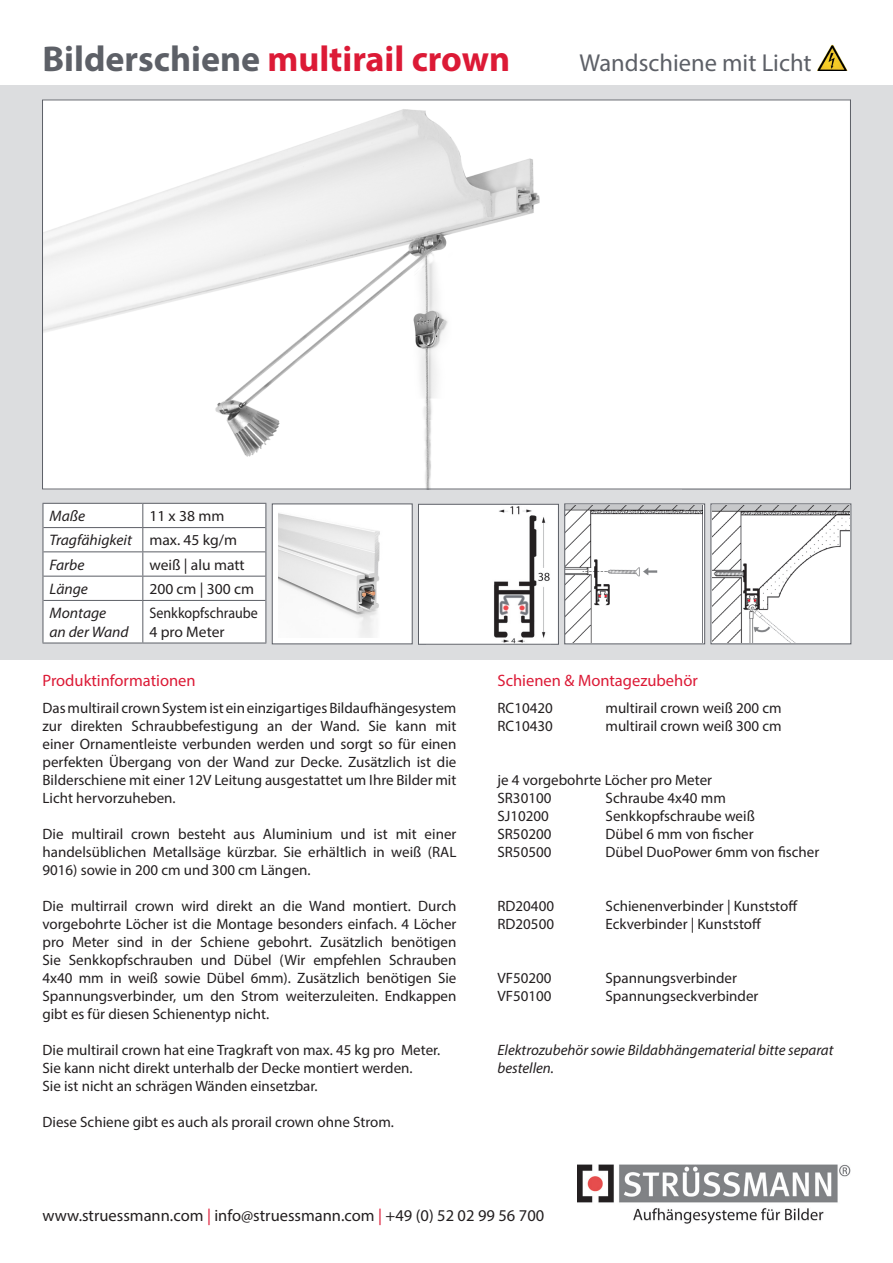
<style>
.page{position:relative;width:893px;height:1263px;background:#fff}
.page>*{position:absolute;margin:0;border:0;box-sizing:border-box;transform-origin:0 0}
.t1{font:700 36px "Myriad Pro";color:#dc1a36}
.t2{font:24.6px "Myriad Pro";color:#5d6067}
.t3{font:16.5px "Myriad Pro";color:#231f20}
.t4{font:16.5px "Myriad Pro";color:#dc1a36}
.t5{font:italic 15.3px/24.3px "Myriad Pro";color:#231f20}
.t6{font:15.3px/18.3px "Myriad Pro";color:#231f20;scale:.92 1}
.t7{font:15.3px "Myriad Pro";color:#231f20}
.t8{font:15px/18px "Myriad Pro";color:#231f20;text-align:justify}
.t9{font:italic 15px/18px "Myriad Pro";color:#231f20}
.s1{color:#5d6067}
.s2{font-style:normal}
.s3{color:#dc1a36}
</style>
<div class="page">
<div style="left:0;top:85px;width:893px;height:574px;background:#dcdddf"></div>
<img style="left:577px;top:1164px;width:273px;height:60px">
<div style="left:272px;top:504px;width:140px;height:140px;background:#fff"></div>
<img style="left:278px;top:513px;width:102px;height:125px">
<div style="left:272px;top:503px;width:141px;height:141px;border:1px solid #5d6067"></div>
<img style="left:566px;top:505px;width:136px;height:137px">
<div style="left:564px;top:503px;width:141px;height:141px;border:1px solid #5d6067"></div>
<img style="left:713px;top:505px;width:136px;height:137px">
<img style="left:817px;top:44px;width:31px;height:27px">
<svg style="left:43px;top:503px;width:223px;height:140px"></svg>
<hr style="left:43px;top:600px;width:1px;height:42px;background:#5d6067">
<hr style="left:142px;top:601px;width:1px;height:41px;background:#5d6067">
<hr style="left:265px;top:600px;width:1px;height:42px;background:#5d6067">
<div style="left:418px;top:504px;width:140px;height:140px;background:#fff"></div>
<img style="left:494px;top:506px;width:56px;height:137px">
<div style="left:418px;top:504px;width:141px;height:141px;border:1px solid #5d6067"></div>
<div style="left:43px;top:100px;width:807px;height:389px;background:#fff"></div>
<img style="left:44px;top:109px;width:496px;height:378px">
<h1 class="t1" style="left:43px;top:35px;width:469px"><span class="s1">Bilderschiene</span> multirail crown</h1>
<h2 class="t2" style="left:579px;top:47px;width:234px">Wandschiene mit Licht</h2>
<p class="t5" style="left:50px;top:504px;width:37px">Maße</p>
<p class="t5" style="left:50px;top:504px;width:189px;text-indent:100px"><span class="s2">11 x 38 mm<br></span>Tragfähigkeit <span class="s2">max. 45 kg/m<br></span>Farbe</p>
<p class="t7" style="left:149px;top:555px;width:97px">weiß | alu matt</p>
<p class="t5" style="left:50px;top:576px;width:40px">Länge</p>
<p class="t7" style="left:149px;top:579px;width:106px">200 cm | 300 cm</p>
<p class="t5" style="left:50px;top:604px;width:81px;line-height:18.3px">Montage<br>an der Wand</p>
<p class="t6" style="left:149px;top:604px;width:119px">Senkkopfschraube<br>4 pro Meter</p>
<p class="t4" style="left:43px;top:670px;width:155px">Produktinformationen</p>
<p class="t4" style="left:497px;top:671px;width:202px">Schienen &amp; Montagezubehör</p>
<p class="t8" style="left:43px;top:699px;width:415px">Das multirail crown System ist ein einzigartiges Bildaufhängesystem zur direkten Schraubbefestigung an der Wand. Sie kann mit einer Ornamentleiste verbunden werden und sorgt so für einen perfekten Übergang von der Wand zur Decke. Zusätzlich ist die Bilderschiene mit einer 12V Leitung ausgestattet um Ihre Bilder mit Licht hervorzuheben.</p>
<p class="t8" style="left:43px;top:825px;width:415px">Die multirail crown besteht aus Aluminium und ist mit einer handelsüblichen Metallsäge kürzbar. Sie erhältlich in weiß (RAL 9016) sowie in 200 cm und 300 cm Längen.</p>
<p class="t8" style="left:43px;top:897px;width:415px">Die multirrail crown wird direkt an die Wand montiert. Durch vorgebohrte Löcher ist die Montage besonders einfach. 4 Löcher pro Meter sind in der Schiene gebohrt. Zusätzlich benötigen Sie Senkkopfschrauben und Dübel (Wir empfehlen Schrauben 4x40 mm in weiß sowie Dübel 6mm). Zusätzlich benötigen Sie Spannungsverbinder, um den Strom weiterzuleiten. Endkappen gibt es für diesen Schienentyp nicht.</p>
<p class="t8" style="left:43px;top:1041px;width:399px;text-align:left">Die multirail crown hat eine Tragkraft von max. 45 kg pro Meter.<br>Sie kann nicht direkt unterhalb der Decke montiert werden.<br>Sie ist nicht an schrägen Wänden einsetzbar.</p>
<p class="t8" style="left:43px;top:1113px;width:353px">Diese Schiene gibt es auch als prorail crown ohne Strom.</p>
<p class="t8" style="left:497px;top:699px;width:57px">RC10420</p>
<p class="t8" style="left:605px;top:699px;width:178px">multirail crown weiß 200 cm</p>
<p class="t8" style="left:497px;top:717px;width:57px">RC10430</p>
<p class="t8" style="left:605px;top:717px;width:178px">multirail crown weiß 300 cm</p>
<p class="t8" style="left:497px;top:771px;width:216px">je 4 vorgebohrte Löcher pro Meter<br>SR30100</p>
<p class="t8" style="left:605px;top:789px;width:122px">Schraube 4x40 mm</p>
<p class="t8" style="left:497px;top:807px;width:53px">SJ10200</p>
<p class="t8" style="left:605px;top:807px;width:151px">Senkkopfschraube weiß</p>
<p class="t8" style="left:497px;top:825px;width:55px">SR50200</p>
<p class="t8" style="left:605px;top:825px;width:150px">Dübel 6 mm von fischer</p>
<p class="t8" style="left:497px;top:843px;width:55px">SR50500</p>
<p class="t8" style="left:605px;top:843px;width:215px">Dübel DuoPower 6mm von fischer</p>
<p class="t8" style="left:497px;top:897px;width:58px">RD20400</p>
<p class="t8" style="left:605px;top:897px;width:194px">Schienenverbinder | Kunststoff</p>
<p class="t8" style="left:497px;top:915px;width:58px">RD20500</p>
<p class="t8" style="left:605px;top:915px;width:157px">Eckverbinder | Kunststoff</p>
<p class="t8" style="left:497px;top:969px;width:56px">VF50200</p>
<p class="t8" style="left:605px;top:969px;width:133px">Spannungsverbinder</p>
<p class="t8" style="left:497px;top:987px;width:56px">VF50100</p>
<p class="t8" style="left:605px;top:987px;width:154px">Spannungseckverbinder</p>
<p class="t9" style="left:497px;top:1041px;width:337px">Elektrozubehör sowie Bildabhängematerial bitte separat bestellen.</p>
<p class="t3" style="left:43px;top:1205px;width:503px">www.struessmann.com <span class="s3">|</span> info@struessmann.com <span class="s3">|</span> +49 (0) 52 02 99 56 700</p>
</div>
